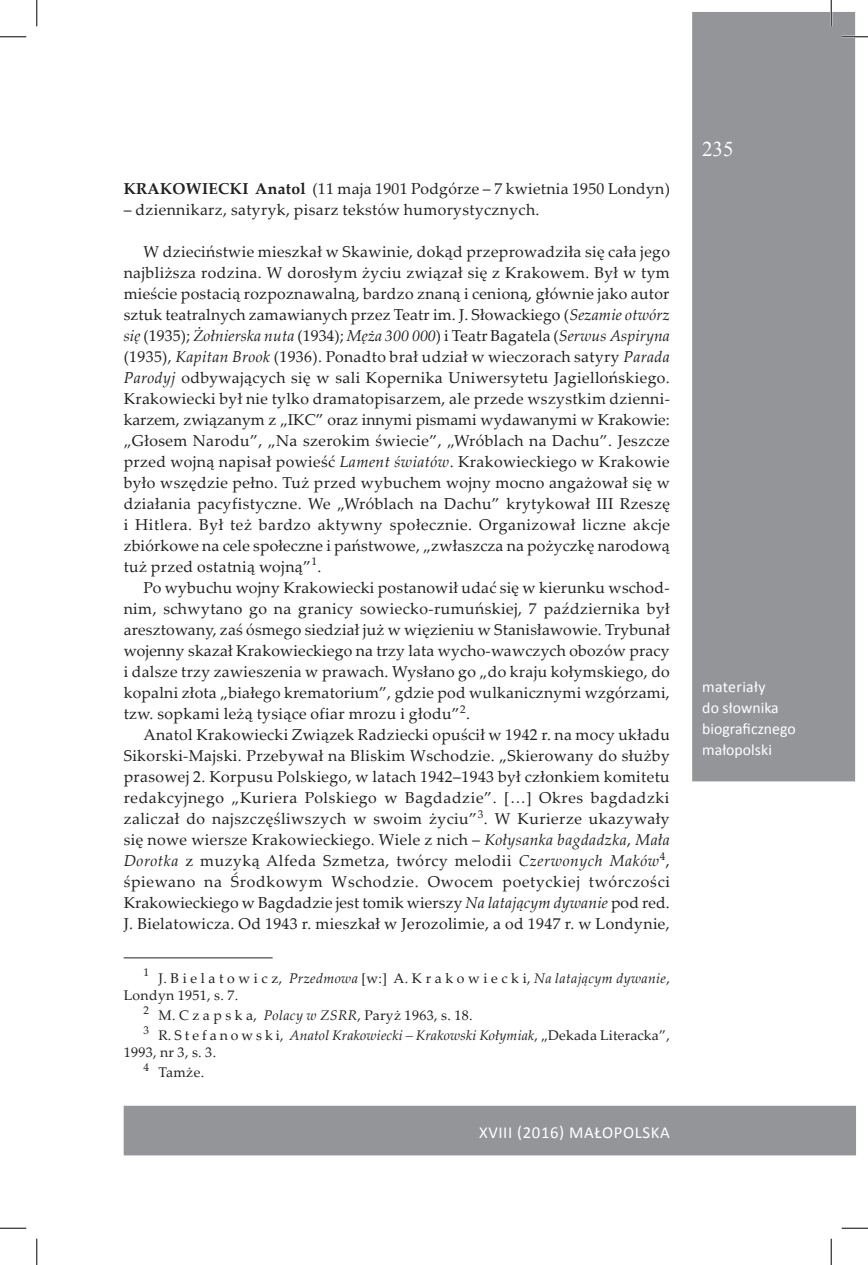
<style>
.page{position:relative;width:868px;height:1265px;background:#fff}
.page>*{position:absolute;margin:0;border:0;box-sizing:border-box;transform-origin:0 0}
.t1{font:21px "Times New Roman";color:#fff}
.t2{font:16.8px "Calibri";letter-spacing:.035em;color:#fff}
.tekst_glowny{font:15.75px/21px "Palatino Linotype";letter-spacing:.025em;color:#231f20;text-align:justify}
.pierwszy_akapit{font:15.75px "Palatino Linotype";letter-spacing:.025em;color:#231f20}
.t3{font:15.75px/21px "Calibri";letter-spacing:.005em;color:#fff}
.przypis{font:14px/17.5px "Palatino Linotype";letter-spacing:.025em;color:#231f20}
.przypis-2{font:11.2px "Palatino Linotype";color:#231f20}
.s1{font-weight:700}
.s2{font-style:italic}
</style>
<div class="page">
<div style="left:692px;top:13px;width:161px;height:767px;background:#939598"></div>
<div style="left:692px;top:12px;width:162px;height:769px;border:2px solid #939598"></div>
<div style="left:124px;top:1106px;width:730px;height:48px;background:#939598"></div>
<div style="left:124px;top:1105px;width:731px;height:50px;border:2px solid #939598"></div>
<hr style="left:124px;top:957px;width:148px;height:1px;background:#231f20">
<hr style="left:841px;top:36px;width:26px;height:2px;background:#fff">
<hr style="left:829px;top:0;width:3px;height:26px;background:#fff">
<svg style="left:0;top:36px;width:26px;height:1px"></svg>
<svg style="left:841px;top:36px;width:26px;height:1px"></svg>
<svg style="left:0;top:1227px;width:26px;height:1px"></svg>
<svg style="left:841px;top:1227px;width:26px;height:1px"></svg>
<svg style="left:36px;top:0;width:1px;height:26px"></svg>
<svg style="left:36px;top:1238px;width:1px;height:26px"></svg>
<svg style="left:830px;top:0;width:1px;height:26px"></svg>
<svg style="left:830px;top:1238px;width:1px;height:26px"></svg>
<p class="pierwszy_akapit" style="left:124px;top:177px;width:547px"><span class="s1">KRAKOWIECKI Anatol</span> (11 maja 1901 Podgórze – 7 kwietnia 1950 Londyn)</p>
<p class="pierwszy_akapit" style="left:124px;top:198px;width:417px">– dziennikarz, satyryk, pisarz tekstów humorystycznych.</p>
<p class="tekst_glowny" style="left:124px;top:240px;width:547px;text-indent:20px">W dzieciństwie mieszkał w Skawinie, dokąd przeprowadziła się cała jego najbliższa rodzina. W dorosłym życiu związał się z Krakowem. Był w tym mieście postacią rozpoznawalną, bardzo znaną i cenioną, głównie jako autor sztuk teatralnych zamawianych przez Teatr im. J. Słowackiego (<span class="s2">Sezamie otwórz się</span> (1935); <span class="s2">Żołnierska nuta</span> (1934); <span class="s2">Męża 300 000</span>) i Teatr Bagatela (<span class="s2">Serwus Aspiryna </span>(1935), <span class="s2">Kapitan Brook</span> (1936). Ponadto brał udział w wieczorach satyry <span class="s2">Parada Parodyj</span> odbywających się w sali Kopernika Uniwersytetu Jagiellońskiego.<br>Krakowiecki był nie tylko dramatopisarzem, ale przede wszystkim dzienni&shy;karzem, związanym z „IKC” oraz innymi pismami wydawanymi w Krakowie: „Głosem Narodu”, „Na szerokim świecie”, „Wróblach na Dachu”. Jeszcze przed wojną napisał powieść <span class="s2">Lament światów</span>. Krakowieckiego w Krakowie było wszędzie pełno. Tuż przed wybuchem wojny mocno angażował się w działania pacyfistyczne. We „Wróblach na Dachu” krytykował III Rzeszę i Hitlera. Był też bardzo aktywny społecznie. Organizował liczne akcje zbiórkowe na cele społeczne i państwowe, „zwłaszcza na pożyczkę narodową tuż przed ostatnią wojną”<sup>1</sup>.</p>
<p class="tekst_glowny" style="left:124px;top:576px;width:547px;text-indent:20px">Po wybuchu wojny Krakowiecki postanowił udać się w kierunku wschod&shy;nim, schwytano go na granicy sowiecko-rumuńskiej, 7 października był aresztowany, zaś ósmego siedział już w więzieniu w Stanisławowie. Trybunał wojenny skazał Krakowieckiego na trzy lata wycho-wawczych obozów pracy i dalsze trzy zawieszenia w prawach. Wysłano go „do kraju kołymskiego, do kopalni złota „białego krematorium”, gdzie pod wulkanicznymi wzgórzami, tzw. sopkami leżą tysiące ofiar mrozu i głodu”<sup>2</sup>.</p>
<p class="tekst_glowny" style="left:124px;top:723px;width:547px;text-indent:20px">Anatol Krakowiecki Związek Radziecki opuścił w 1942 r. na mocy układu Sikorski-Majski. Przebywał na Bliskim Wschodzie. „Skierowany do służby prasowej 2. Korpusu Polskiego, w latach 1942–1943 był członkiem komitetu redakcyjnego „Kuriera Polskiego w Bagdadzie”. […] Okres bagdadzki zaliczał do najszczęśliwszych w swoim życiu”<sup>3</sup>. W Kurierze ukazywały się nowe wiersze Krakowieckiego. Wiele z nich – <span class="s2">Kołysanka bagdadzka</span>, <span class="s2">Mała Dorotka</span> z muzyką Alfeda Szmetza, twórcy melodii <span class="s2">Czerwonych Maków</span><sup>4</sup>, śpiewano na Środkowym Wschodzie. Owocem poetyckiej twórczości Krakowieckiego w Bagdadzie jest tomik wierszy <span class="s2">Na latającym dywanie</span> pod red.<br>J. Bielatowicza. Od 1943 r. mieszkał w Jerozolimie, a od 1947 r. w Londynie,</p>
<p class="przypis-2" style="left:143px;top:964px;width:7px">1</p>
<p class="przypis" style="left:124px;top:968px;width:547px;text-indent:35px">J. B i e l a t o w i c z, <span class="s2">Przedmowa</span> [w:] A. K r a k o w i e c k i, <span class="s2">Na latającym dywanie</span>,<br>Londyn 1951, s. 7.</p>
<p class="przypis-2" style="left:143px;top:1001px;width:7px">2</p>
<p class="przypis" style="left:158px;top:1005px;width:315px">M. C z a p s k a, <span class="s2">Polacy w ZSRR</span>, Paryż 1963, s. 18.</p>
<p class="przypis-2" style="left:143px;top:1021px;width:7px">3</p>
<p class="przypis" style="left:124px;top:1025px;width:547px;text-indent:35px">R. S t e f a n o w s k i, <span class="s2">Anatol Krakowiecki – Krakowski Kołymiak</span>, „Dekada Literacka”,<br>1993, nr 3, s. 3.</p>
<p class="przypis-2" style="left:143px;top:1058px;width:7px">4</p>
<p class="przypis" style="left:158px;top:1062px;width:47px">Tamże.</p>
<p class="t2" style="left:479px;top:1121px;width:192px">XVIII (2016) maŁopolska</p>
<h1 class="t1" style="left:701px;top:134px;width:33px">235</h1>
<p class="t3" style="left:701px;top:675px;width:95px">materiały<br>do słownika biograficznego małopolski</p>
</div>
